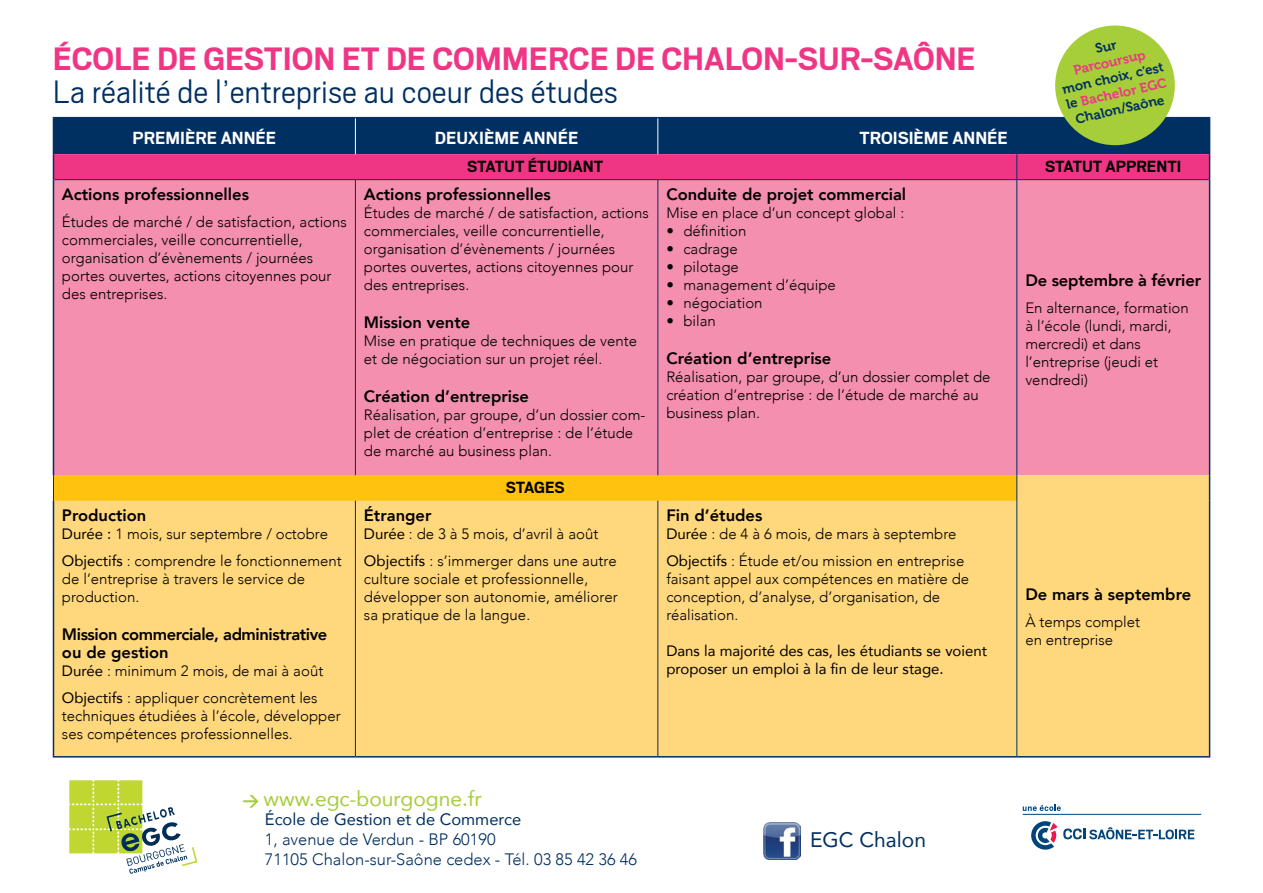
<style>
.page{position:relative;width:1263px;height:893px;background:#fff}
.page>*{position:absolute;margin:0;border:0;box-sizing:border-box;transform-origin:0 0}
.t1{font:700 36px "Scout";color:#ee3685}
.t2{font:300 36px "Scout";color:#002f62}
.t3{font:21px "Avenir";color:#a6ce39}
.t4{font:21px "Avenir";color:#002f62}
.t5{font:700 19.5px "Scout";color:#fff}
.t6{font:700 18px "Scout";color:#000}
.t7{font:800 16.5px "Avenir";color:#000}
.t8{font:300 16.5px/19.8px "Avenir";color:#002f62}
.t9{font:800 16.5px/18px "Avenir";letter-spacing:-.025em;color:#000}
.t10{font:16.5px "Avenir";color:#002f62}
.t11{font:300 15px/18px "Avenir";color:#000}
.t12{font:15px/18px "Avenir";color:#000}
.t13{font:13.35px/16px "Museo 700";color:#002f62;text-align:center}
.t14{font:13.35px "Museo 700";color:#ee3685}
.s1{color:#ee3685}
.s2{font-weight:400}
.s3{font-family:"DIN";font-weight:700;font-size:16.5px}
</style>
<div class="page">
<div style="left:54px;top:180px;width:1155px;height:295px;background:#f48faf"></div>
<svg style="left:54px;top:475px;width:1155px;height:281px;background:#fed574"></svg>
<hr style="left:53px;top:117px;width:302px;height:1px;background:#002f62">
<hr style="left:355px;top:117px;width:303px;height:1px;background:#002f62">
<hr style="left:658px;top:117px;width:359px;height:1px;background:#002f62">
<hr style="left:1017px;top:117px;width:193px;height:1px;background:#002f62">
<hr style="left:53px;top:180px;width:1px;height:295px;background:#002f62">
<hr style="left:53px;top:501px;width:1px;height:255px;background:#002f62">
<hr style="left:53px;top:756px;width:302px;height:1px;background:#002f62">
<hr style="left:355px;top:756px;width:303px;height:1px;background:#002f62">
<hr style="left:658px;top:756px;width:359px;height:1px;background:#002f62">
<hr style="left:1017px;top:756px;width:193px;height:1px;background:#002f62">
<hr style="left:1016px;top:180px;width:1px;height:295px;background:#002f62">
<hr style="left:1016px;top:501px;width:1px;height:255px;background:#002f62">
<hr style="left:355px;top:180px;width:1px;height:295px;background:#002f62">
<hr style="left:355px;top:501px;width:1px;height:255px;background:#002f62">
<svg style="left:53px;top:475px;width:1px;height:26px"></svg>
<svg style="left:1016px;top:475px;width:1px;height:26px"></svg>
<hr style="left:658px;top:180px;width:1px;height:295px;background:#002f62">
<hr style="left:658px;top:501px;width:1px;height:255px;background:#002f62">
<svg style="left:53px;top:118px;width:1157px;height:62px;background:#633270"></svg>
<svg style="left:1209px;top:475px;width:1px;height:26px"></svg>
<hr style="left:1209px;top:501px;width:1px;height:255px;background:#002f62">
<hr style="left:1209px;top:180px;width:1px;height:295px;background:#002f62">
<svg style="left:69px;top:780px;width:128px;height:94px"></svg>
<svg style="left:1023px;top:804px;width:38px;height:7px"></svg>
<hr style="left:1023px;top:814px;width:178px;height:1px;background:#00447c">
<svg style="left:1063px;top:827px;width:131px;height:12px"></svg>
<svg style="left:1031px;top:821px;width:26px;height:29px"></svg>
<img style="left:763px;top:823px;width:37px;height:36px">
<div style="left:1055px;top:26px;width:120px;height:119px;background:#a6ce39;border-radius:50%"></div>
<h1 class="t1" style="left:53px;top:39px;width:170px">ÉCOLE DE GESTION</h1>
<h1 class="t1" style="left:342px;top:39px;width:136px">ET DE COMMER</h1>
<h1 class="t1" style="left:569px;top:39px;width:386px">CE DE CHALON-SUR-SAÔNE</h1>
<h1 class="t2" style="left:53px;top:68px;width:567px">La réalité de l’entreprise au coeur des études</h1>
<p class="t14" style="left:1072px;top:63px;width:75px;rotate:-13deg">Parcoursup</p>
<p class="t13" style="left:1061px;top:82px;width:105px;rotate:-13deg">mon choix, c’est le <span class="s1">Bachelor EGC<br></span>Chalon/Saône</p>
<h3 class="t5" style="left:133px;top:127px;width:145px">PREMIÈRE ANNÉE</h3>
<h3 class="t5" style="left:435px;top:127px;width:145px">DEUXIÈME ANNÉE</h3>
<h3 class="t5" style="left:859px;top:127px;width:150px">TROISIÈME ANNÉE</h3>
<p class="t6" style="left:467px;top:157px;width:137px">STATUT ÉTUDIANT</p>
<p class="t6" style="left:1045px;top:157px;width:138px">STATUT APPRENTI</p>
<p class="t7" style="left:62px;top:182px;width:189px">Actions professionnelles</p>
<p class="t11" style="left:62px;top:213px;width:286px">études de marché / de satisfaction, actions commerciales, veille concurrentielle, organisation d’évènements / journées portes ouvertes, actions citoyennes pour des entreprises.</p>
<p class="t7" style="left:364px;top:182px;width:189px">Actions professionnelles</p>
<p class="t11" style="left:364px;top:204px;width:286px">études de marché / de satisfaction, actions commerciales, veille concurrentielle, organisation d’évènements / journées portes ouvertes, actions citoyennes pour des entreprises.</p>
<p class="t7" style="left:364px;top:310px;width:108px">Mission vente</p>
<p class="t11" style="left:364px;top:332px;width:275px">Mise en pratique de techniques de vente et de négociation sur un projet réel.</p>
<p class="t7" style="left:364px;top:383px;width:167px">Création d’entreprise</p>
<p class="t11" style="left:364px;top:406px;width:283px">Réalisation, par groupe, d’un dossier com&shy;plet de création d’entreprise : de l’étude de marché au business plan.</p>
<p class="t7" style="left:666px;top:182px;width:241px">Conduite de projet commercial</p>
<p class="t11" style="left:666px;top:204px;width:239px">Mise en place d’un concept global :</p>
<p class="t11" style="left:666px;top:222px;width:82px">• définition</p>
<p class="t11" style="left:666px;top:240px;width:73px">• cadrage</p>
<p class="t11" style="left:666px;top:258px;width:74px">• pilotage</p>
<p class="t11" style="left:666px;top:276px;width:171px">• management d’équipe</p>
<p class="t11" style="left:666px;top:294px;width:98px">• négociation</p>
<p class="t11" style="left:666px;top:312px;width:51px">• bilan</p>
<p class="t7" style="left:666px;top:346px;width:167px">Création d’entreprise</p>
<p class="t11" style="left:666px;top:368px;width:326px">Réalisation, par groupe, d’un dossier complet de création d’entreprise : de l’étude de marché au business plan.</p>
<p class="t7" style="left:1025px;top:268px;width:177px">De septembre à février</p>
<p class="t11" style="left:1025px;top:299px;width:165px">En alternance, formation à l’école (lundi, mardi, mercredi) et dans l’entreprise (jeudi et vendredi)</p>
<p class="t7" style="left:62px;top:503px;width:86px">Production</p>
<p class="t11" style="left:62px;top:521px;width:281px;line-height:27px"><span class="s2">Durée :</span> 1 mois, sur septembre / octobre<br><span class="s2">Objectifs</span> : comprendre le fonctionnement</p>
<p class="t11" style="left:62px;top:570px;width:245px">de l’entreprise à travers le service de production.</p>
<p class="t9" style="left:62px;top:626px;width:267px">Mission commerciale, administrative ou de gestion</p>
<p class="t11" style="left:62px;top:658px;width:263px;line-height:27px"><span class="s2">Durée</span> : minimum 2 mois, de mai à août<br><span class="s2">Objectifs</span> : appliquer concrètement les</p>
<p class="t11" style="left:62px;top:707px;width:280px">techniques étudiées à l’école, développer ses compétences professionnelles.</p>
<p class="t6" style="left:506px;top:478px;width:60px">STAGES</p>
<p class="t7" style="left:364px;top:503px;width:69px">étranger</p>
<p class="t11" style="left:364px;top:521px;width:254px;line-height:27px"><span class="s2">Durée</span> : de 3 à 5 mois, d’avril à août<br><span class="s2">Objectifs</span> : s’immerger dans une autre</p>
<p class="t11" style="left:364px;top:570px;width:255px">culture sociale et professionnelle, développer son autonomie, améliorer sa pratique de la langue.</p>
<p class="t7" style="left:666px;top:503px;width:97px">Fin d’études</p>
<p class="t11" style="left:666px;top:521px;width:299px;line-height:27px"><span class="s2">Durée</span> : de 4 à 6 mois, de mars à septembre<br><span class="s2">Objectifs</span> : étude et/ou mission en entreprise</p>
<p class="t11" style="left:666px;top:570px;width:304px">faisant appel aux compétences en matière de conception, d’analyse, d’organisation, de réalisation.</p>
<p class="t12" style="left:666px;top:642px;width:322px">Dans la majorité des cas, les étudiants se voient proposer un emploi à la fin de leur stage.</p>
<h2 class="t3" style="left:242px;top:781px;width:241px"><span class="s3">&gt;</span> www.egc-bourgogne.fr</h2>
<p class="t10" style="left:265px;top:806px;width:258px">École de Gestion et de Commerce</p>
<p class="t8" style="left:265px;top:830px;width:374px">1, avenue de Verdun - BP 60190<br>71105 Chalon-sur-Saône cedex - Tél. 03 85 42 36 46</p>
<h2 class="t4" style="left:810px;top:823px;width:117px">EGC Chalon</h2>
<p class="t7" style="left:1025px;top:581px;width:167px">De mars à septembre</p>
<p class="t11" style="left:1025px;top:612px;width:116px">à temps complet en entreprise</p>
</div>
